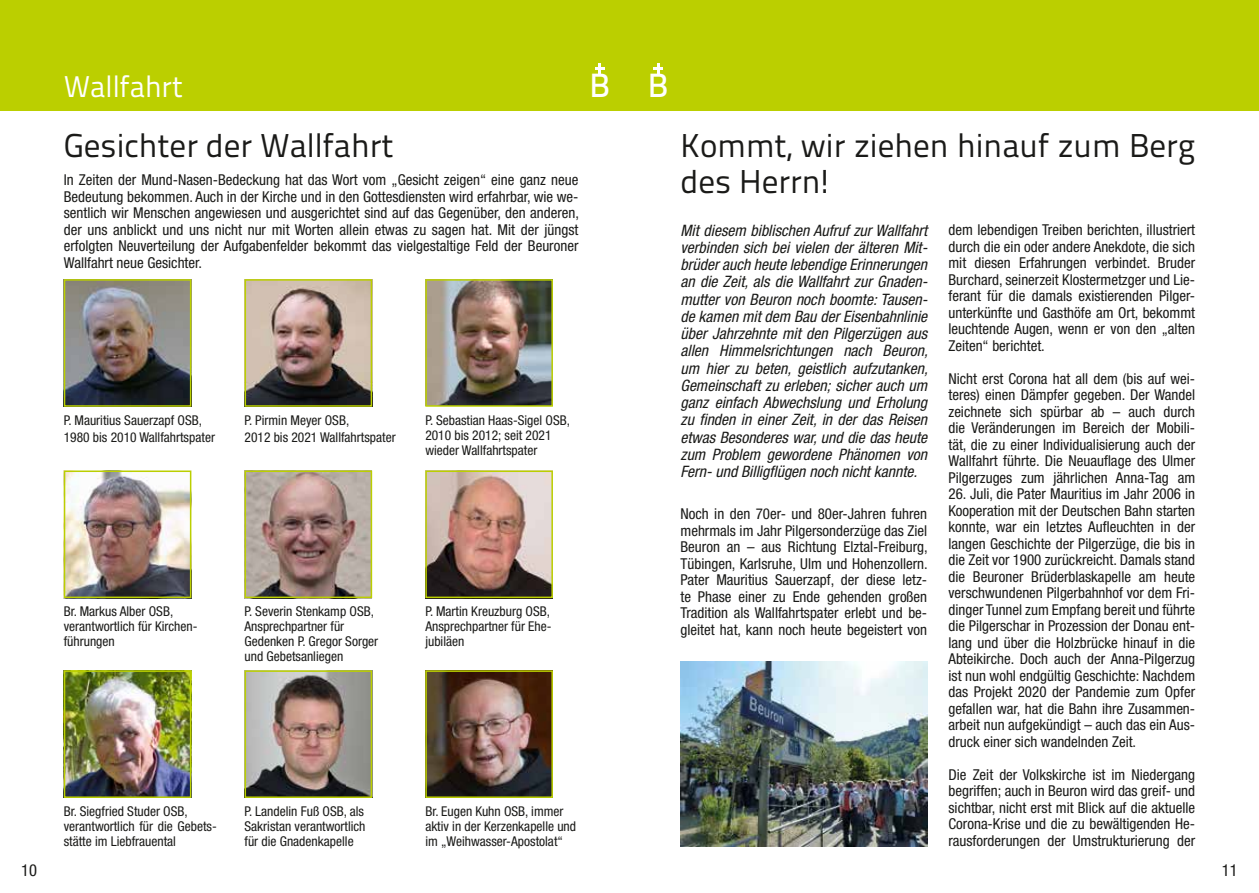
<style>
.page{position:relative;width:1259px;height:893px;background:#fff}
.page>*{position:absolute;margin:0;border:0;box-sizing:border-box;transform-origin:0 0}
.t1{font:33.6px "Titillium Text 25 L 600 wt";color:#fff}
.t2{font:33px/36px "Titillium Text 25 L 400 wt";color:#1a1a18}
.t3{font:30px "Titillium Text 25 L 400 wt";color:#fff}
.t4{font:condensed 16.5px "Helvetica Neue";color:#1a1a18}
.t5{font:italic condensed 15.75px/17.2px "Helvetica Neue";color:#1a1a18;text-align:justify}
.t6{font:condensed 15px/16.5px "Helvetica Neue";color:#1a1a18;text-align:justify}
.t7{font:condensed 13.5px/15px "Helvetica Neue";color:#1a1a18}
</style>
<div class="page">
<div style="left:0;top:0;width:1259px;height:111px;background:#bbcf00"></div>
<svg style="left:595px;top:63px;width:9px;height:13px"></svg>
<svg style="left:653px;top:63px;width:10px;height:13px"></svg>
<img style="left:680px;top:661px;width:247px;height:185px">
<img style="left:67px;top:282px;width:121px;height:122px">
<div style="left:64px;top:279px;width:127px;height:128px;border:2px solid #bbcf00"></div>
<img style="left:67px;top:473px;width:121px;height:122px">
<div style="left:64px;top:470px;width:127px;height:128px;border:2px solid #bbcf00"></div>
<img style="left:67px;top:673px;width:121px;height:122px">
<div style="left:64px;top:670px;width:127px;height:128px;border:2px solid #bbcf00"></div>
<img style="left:247px;top:282px;width:122px;height:122px">
<div style="left:244px;top:279px;width:128px;height:128px;border:2px solid #bbcf00"></div>
<img style="left:247px;top:473px;width:122px;height:122px">
<div style="left:244px;top:470px;width:128px;height:128px;border:2px solid #bbcf00"></div>
<img style="left:247px;top:673px;width:122px;height:122px">
<div style="left:244px;top:670px;width:128px;height:128px;border:2px solid #bbcf00"></div>
<img style="left:428px;top:282px;width:122px;height:122px">
<div style="left:425px;top:279px;width:128px;height:128px;border:2px solid #bbcf00"></div>
<img style="left:428px;top:473px;width:122px;height:122px">
<div style="left:425px;top:470px;width:128px;height:128px;border:2px solid #bbcf00"></div>
<img style="left:428px;top:673px;width:122px;height:122px">
<div style="left:425px;top:670px;width:128px;height:128px;border:2px solid #bbcf00"></div>
<h3 class="t3" style="left:64px;top:64px;width:120px">Wallfahrt</h3>
<h2 class="t2" style="left:64px;top:125px;width:331px">Gesichter der Wallfahrt</h2>
<p class="t6" style="left:64px;top:171px;width:517px">In Zeiten der Mund-Nasen-Bedeckung hat das Wort vom „Gesicht zeigen“ eine ganz neue Bedeutung bekommen. Auch in der Kirche und in den Gottesdiensten wird erfahrbar, wie we&shy;sentlich wir Menschen angewiesen und ausgerichtet sind auf das Gegenüber, den anderen, der uns anblickt und uns nicht nur mit Worten allein etwas zu sagen hat. Mit der jüngst erfolgten Neuverteilung der Aufgabenfelder bekommt das vielgestaltige Feld der Beuroner Wallfahrt neue Gesichter.</p>
<p class="t7" style="left:64px;top:412px;width:153px;line-height:16.5px">P. Mauritius Sauerzapf OSB,<br>1980 bis 2010 Wallfahrtspater</p>
<p class="t7" style="left:244px;top:412px;width:153px;line-height:16.5px">P. Pirmin Meyer OSB,<br>2012 bis 2021 Wallfahrtspater</p>
<p class="t7" style="left:425px;top:413px;width:146px">P. Sebastian Haas-Sigel OSB,<br>2010 bis 2012; seit 2021 wieder Wallfahrtspater</p>
<p class="t7" style="left:64px;top:604px;width:135px">Br. Markus Alber OSB, verantwortlich für Kirchen&shy;führungen</p>
<p class="t7" style="left:244px;top:604px;width:135px">P. Severin Stenkamp OSB,<br>Ansprechpartner für<br>Gedenken P. Gregor Sorger und Gebetsanliegen</p>
<p class="t7" style="left:425px;top:604px;width:128px;text-align:justify">P. Martin Kreuzburg OSB, Ansprechpartner für Ehe&shy;jubiläen</p>
<p class="t7" style="left:64px;top:803px;width:155px">Br. Siegfried Studer OSB, verantwortlich für die Gebets&shy;stätte im Liebfrauental</p>
<p class="t7" style="left:244px;top:803px;width:122px;text-align:justify">P. Landelin Fuß OSB, als Sakristan verantwortlich für die Gnadenkapelle</p>
<p class="t7" style="left:425px;top:803px;width:152px">Br. Eugen Kuhn OSB, immer aktiv in der Kerzenkapelle und im „Weihwasser-Apostolat“</p>
<h1 class="t1" style="left:589px;top:60px;width:22px">B</h1>
<h1 class="t1" style="left:648px;top:60px;width:22px">B</h1>
<h2 class="t2" style="left:680px;top:125px;width:516px">Kommt, wir ziehen hinauf zum Berg des Herrn!</h2>
<p class="t5" style="left:680px;top:221px;width:249px">Mit diesem biblischen Aufruf zur Wallfahrt verbinden sich bei vielen der älteren Mit&shy;brüder auch heute lebendige Erinnerungen an die Zeit, als die Wallfahrt zur Gnaden&shy;mutter von Beuron noch boomte: Tausen&shy;de kamen mit dem Bau der Eisenbahnlinie über Jahrzehnte mit den Pilgerzügen aus allen Himmelsrichtungen nach Beuron, um hier zu beten, geistlich aufzutanken, Gemeinschaft zu erleben; sicher auch um ganz einfach Abwechslung und Erholung zu finden in einer Zeit, in der das Reisen etwas Besonderes war, und die das heute zum Problem gewordene Phänomen von Fern- und Billigflügen noch nicht kannte.</p>
<p class="t6" style="left:680px;top:505px;width:249px">Noch in den 70er- und 80er-Jahren fuhren mehrmals im Jahr Pilgersonderzüge das Ziel Beuron an – aus Richtung Elztal-Freiburg, Tübingen, Karlsruhe, Ulm und Hohenzollern.<br>Pater Mauritius Sauerzapf, der diese letz&shy;te Phase einer zu Ende gehenden großen Tradition als Wallfahrtspater erlebt und be&shy;gleitet hat, kann noch heute begeistert von</p>
<p class="t6" style="left:948px;top:221px;width:248px">dem lebendigen Treiben berichten, illustriert durch die ein oder andere Anekdote, die sich mit diesen Erfahrungen verbindet. Bruder Burchard, seinerzeit Klostermetzger und Lie&shy;ferant für die damals existierenden Pilger&shy;unterkünfte und Gasthöfe am Ort, bekommt leuchtende Augen, wenn er von den „alten Zeiten“ berichtet.</p>
<p class="t6" style="left:948px;top:370px;width:248px">Nicht erst Corona hat all dem (bis auf wei&shy;teres) einen Dämpfer gegeben. Der Wandel zeichnete sich spürbar ab – auch durch die Veränderungen im Bereich der Mobili&shy;tät, die zu einer Individualisierung auch der Wallfahrt führte. Die Neuauflage des Ulmer Pilgerzuges zum jährlichen Anna-Tag am</p>
<p class="t6" style="left:948px;top:485px;width:248px">26. Juli, die Pater Mauritius im Jahr 2006 in Kooperation mit der Deutschen Bahn starten konnte, war ein letztes Aufleuchten in der langen Geschichte der Pilgerzüge, die bis in die Zeit vor 1900 zurückreicht. Damals stand die Beuroner Brüderblaskapelle am heute verschwundenen Pilgerbahnhof vor dem Fri&shy;dinger Tunnel zum Empfang bereit und führte die Pilgerschar in Prozession der Donau ent&shy;lang und über die Holzbrücke hinauf in die Abteikirche. Doch auch der Anna-Pilgerzug ist nun wohl endgültig Geschichte: Nachdem das Projekt 2020 der Pandemie zum Opfer gefallen war, hat die Bahn ihre Zusammen&shy;arbeit nun aufgekündigt – auch das ein Aus&shy;druck einer sich wandelnden Zeit.</p>
<p class="t6" style="left:948px;top:766px;width:248px">Die Zeit der Volkskirche ist im Niedergang begriffen; auch in Beuron wird das greif- und sichtbar, nicht erst mit Blick auf die aktuelle Corona-Krise und die zu bewältigenden He&shy;rausforderungen der Umstrukturierung der</p>
<p class="t4" style="left:21px;top:861px;width:17px">10</p>
<p class="t4" style="left:1221px;top:861px;width:17px">11</p>
</div>
